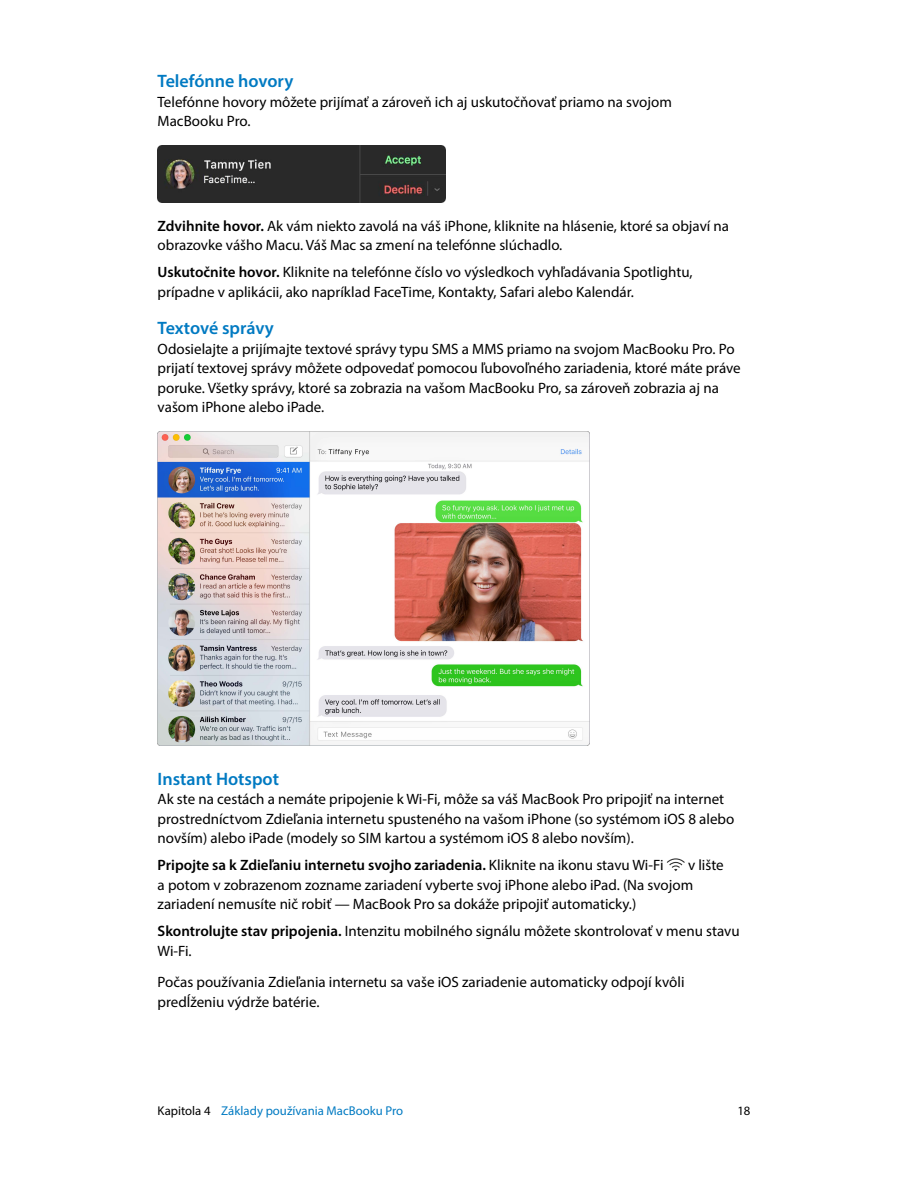
<style>
.page{position:relative;width:897px;height:1188px;background:#fff}
.page>*{position:absolute;margin:0;border:0;box-sizing:border-box;transform-origin:0 0}
.t1{font:600 18px "Myriad Pro";color:#007ac2}
.BodyFirst{font:15px/19.5px "Myriad Pro";color:#000}
.BodySub{font:15px/19.5px "Myriad Pro";color:#000}
.BodyRegular{font:15px/19.5px "Myriad Pro";color:#000}
.BodySub-2{font:600 15px "Myriad Pro";color:#000}
.t2{font:12.75px "Myriad Pro";color:#007ac2}
.t3{font:12.75px "Myriad Pro";color:#000}
.s1{font-weight:600}
.s2{font-weight:400}
.s3{color:#000}
</style>
<div class="page">
<img style="left:158px;top:146px;width:287px;height:56px">
<img style="left:158px;top:432px;width:431px;height:314px">
<svg style="left:666px;top:858px;width:18px;height:13px"></svg>
<h2 class="t1" style="left:158px;top:70px;width:137px">Telefónne hovory</h2>
<p class="BodyFirst" style="left:158px;top:91px;width:515px">Telefónne hovory môžete prijímať a zároveň ich aj uskutočňovať priamo na svojom<br>MacBooku Pro.</p>
<p class="BodySub" style="left:157px;top:216px;width:573px"><span class="s1">Zdvihnite hovor.</span> Ak vám niekto zavolá na váš iPhone, kliknite na hlásenie, ktoré sa objaví na obrazovke vášho Macu. Váš Mac sa zmení na telefónne slúchadlo.</p>
<p class="BodySub" style="left:157px;top:262px;width:536px"><span class="s1">Uskutočnite hovor.</span> Kliknite na telefónne číslo vo výsledkoch vyhľadávania Spotlightu, prípadne v aplikácii, ako napríklad FaceTime, Kontakty, Safari alebo Kalendár.</p>
<h2 class="t1" style="left:158px;top:317px;width:118px">Textové správy</h2>
<p class="BodyFirst" style="left:158px;top:339px;width:584px">Odosielajte a prijímajte textové správy typu SMS a MMS priamo na svojom MacBooku Pro. Po prijatí textovej správy môžete odpovedať pomocou ľubovoľného zariadenia, ktoré máte práve poruke. Všetky správy, ktoré sa zobrazia na vašom MacBooku Pro, sa zároveň zobrazia aj na vašom iPhone alebo iPade.</p>
<h2 class="t1" style="left:158px;top:767px;width:123px">Instant Hotspot</h2>
<p class="BodyFirst" style="left:158px;top:789px;width:578px">Ak ste na cestách a nemáte pripojenie k Wi-Fi, môže sa váš MacBook Pro pripojiť na internet prostredníctvom Zdieľania internetu spusteného na vašom iPhone (so systémom iOS 8 alebo novším) alebo iPade (modely so SIM kartou a systémom iOS 8 alebo novším).</p>
<p class="BodySub-2" style="left:158px;top:856px;width:507px">Pripojte sa k Zdieľaniu internetu svojho zariadenia. <span class="s2">Kliknite na ikonu stavu Wi-Fi</span></p>
<p class="BodySub" style="left:158px;top:855px;width:567px;text-indent:530px">v lište a potom v zobrazenom zozname zariadení vyberte svoj iPhone alebo iPad. (Na svojom zariadení nemusíte nič robiť — MacBook Pro sa dokáže pripojiť automaticky.)</p>
<p class="BodySub" style="left:158px;top:921px;width:583px"><span class="s1">Skontrolujte stav pripojenia.</span> Intenzitu mobilného signálu môžete skontrolovať v menu stavu<br>Wi-Fi.</p>
<p class="BodyRegular" style="left:158px;top:972px;width:528px">Počas používania Zdieľania internetu sa vaše iOS zariadenie automaticky odpojí kvôli predĺženiu výdrže batérie.</p>
<p class="t2" style="left:157px;top:1102px;width:247px"><span class="s3">Kapitola 4</span> Základy používania MacBooku Pro</p>
<p class="t3" style="left:737px;top:1102px;width:15px">18</p>
</div>
